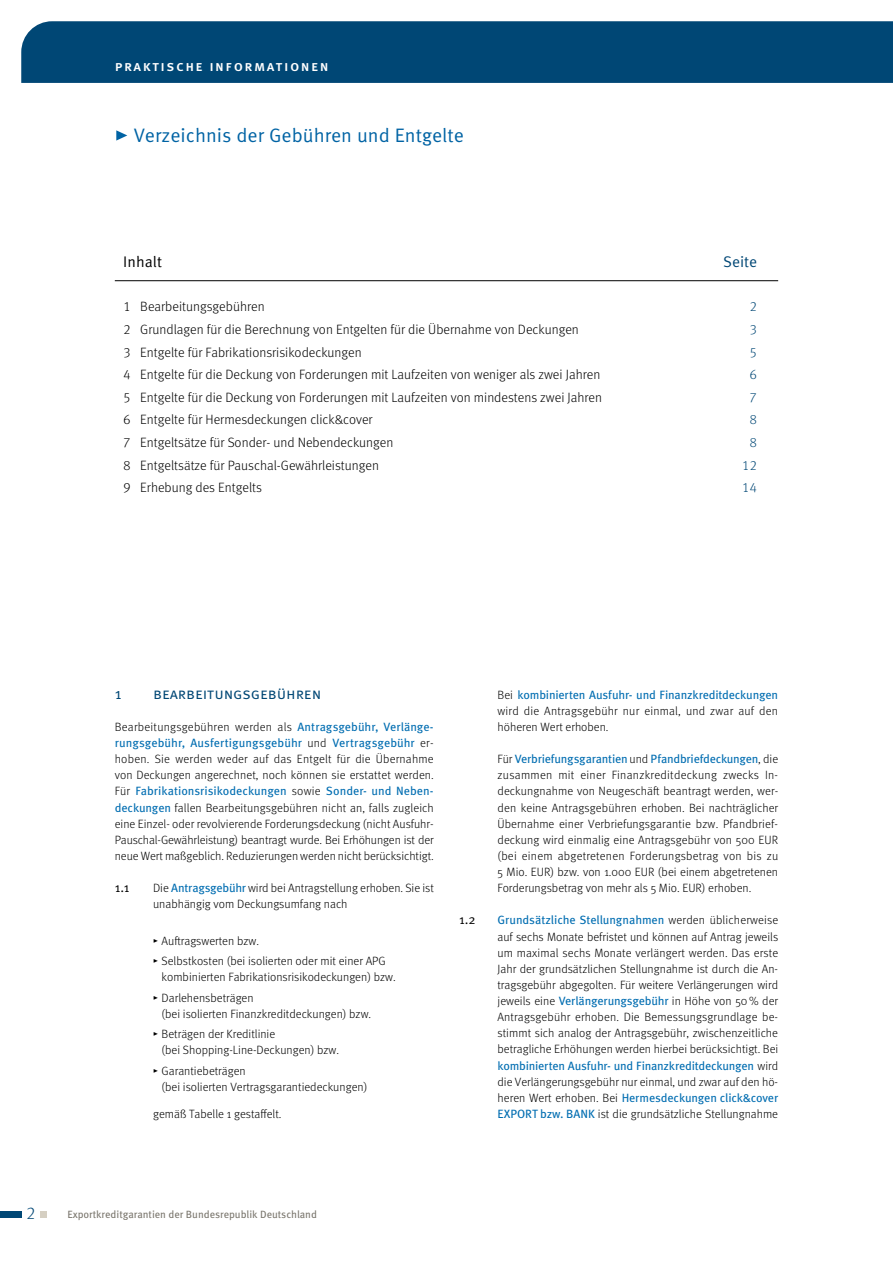
<style>
.page{position:relative;width:893px;height:1263px;background:#fff}
.page>*{position:absolute;margin:0;border:0;box-sizing:border-box;transform-origin:0 0}
.t1{font:19.5px "Meta Pro Norm";color:#0063a4}
.t2{font:300 17.25px "Meta Pro";color:#004775}
.t3{font:15.75px "Meta Pro Norm";letter-spacing:-.01em;color:#004775}
.t4{font:15.3px "Meta Pro Norm";color:#000}
.t5{font:15.3px "Meta Pro Norm";color:#004775}
.t6{font:500 14.7px "Meta Pro";letter-spacing:.1em;color:#fff}
.t7{font:300 13.5px "Meta Pro";color:#000}
.t8{font:300 13.5px "Meta Pro";color:#004775}
.t9{font:13.2px "Meta Pro Norm";color:#000}
.t10{font:300 12px/16.2px "Meta Pro";color:#000}
.t11{font:10.5px "Meta Pro";letter-spacing:-.005em;color:#7a766d}
.s1{font-weight:400;color:#006db1}
</style>
<div class="page">
<div style="left:0;top:1211px;width:21px;height:7px;background:#004775"></div>
<div style="left:40px;top:1211px;width:7px;height:7px;background:#d5cfc2"></div>
<div style="left:21px;top:21px;width:872px;height:62px;background:#004775"></div>
<svg style="left:116px;top:130px;width:11px;height:11px"></svg>
<hr style="left:115px;top:280px;width:663px;height:1px;background:#000">
<p class="t6" style="left:115px;top:54px;width:215px">praktische informationen</p>
<h1 class="t1" style="left:134px;top:121px;width:332px">Verzeichnis der Gebühren und Entgelte</h1>
<p class="t4" style="left:123px;top:250px;width:40px">Inhalt</p>
<p class="t5" style="left:723px;top:250px;width:36px">Seite</p>
<p class="t7" style="left:123px;top:297px;width:143px">1 Bearbeitungsgebühren</p>
<p class="t8" style="left:749px;top:297px;width:9px">2</p>
<p class="t7" style="left:123px;top:319px;width:457px">2 Grundlagen für die Berechnung von Entgelten für die Übernahme von Deckungen</p>
<p class="t8" style="left:749px;top:319px;width:9px">3</p>
<p class="t7" style="left:123px;top:342px;width:240px">3 Entgelte für Fabrikationsrisikodeckungen</p>
<p class="t8" style="left:749px;top:342px;width:9px">5</p>
<p class="t7" style="left:123px;top:365px;width:478px">4 Entgelte für die Deckung von Forderungen mit Laufzeiten von weniger als zwei Jahren</p>
<p class="t8" style="left:749px;top:365px;width:9px">6</p>
<p class="t7" style="left:123px;top:387px;width:480px">5 Entgelte für die Deckung von Forderungen mit Laufzeiten von mindestens zwei Jahren</p>
<p class="t8" style="left:749px;top:387px;width:9px">7</p>
<p class="t7" style="left:123px;top:410px;width:251px">6 Entgelte für Hermesdeckungen click&amp;cover</p>
<p class="t8" style="left:749px;top:410px;width:9px">8</p>
<p class="t7" style="left:123px;top:433px;width:272px">7 Entgeltsätze für Sonder- und Nebendeckungen</p>
<p class="t8" style="left:749px;top:433px;width:9px">8</p>
<p class="t7" style="left:123px;top:455px;width:257px">8 Entgeltsätze für Pauschal-Gewährleistungen</p>
<p class="t8" style="left:742px;top:455px;width:17px">12</p>
<p class="t7" style="left:123px;top:478px;width:140px">9 Erhebung des Entgelts</p>
<p class="t8" style="left:742px;top:478px;width:17px">14</p>
<h3 class="t3" style="left:115px;top:681px;width:8px">1</h3>
<h3 class="t3" style="left:153px;top:681px;width:170px">bearbeitungsgebühren</h3>
<p class="t10" style="left:115px;top:718px;width:321px">Bearbeitungsgebühren werden als <span class="s1">Antragsgebühr, Verlänge&shy;rungsgebühr, Ausfertigungsgebühr</span> und <span class="s1">Vertragsgebühr</span> er&shy;hoben. Sie werden weder auf das Entgelt für die Übernahme von Deckungen angerechnet, noch können sie erstattet werden.<br>Für <span class="s1">Fabrikationsrisikodeckungen</span> sowie <span class="s1">Sonder- und Neben&shy;deckungen</span> fallen Bearbeitungsgebühren nicht an, falls zugleich eine Einzel- oder revolvierende Forderungsdeckung (nicht Ausfuhr-Pauschal-Gewährleistung) beantragt wurde. Bei Erhöhungen ist der neue Wert maßgeblich. Reduzierungen werden nicht berücksichtigt.</p>
<p class="t9" style="left:115px;top:877px;width:16px">1.1</p>
<p class="t10" style="left:153px;top:879px;width:282px">Die <span class="s1">Antragsgebühr</span> wird bei Antragstellung erhoben. Sie ist unabhängig vom Deckungsumfang nach</p>
<p class="t10" style="left:153px;top:930px;width:234px;line-height:20.4px">▸ Auftragswerten bzw.<br>▸ Selbstkosten (bei isolierten oder mit einer APG</p>
<p class="t10" style="left:153px;top:966px;width:244px;line-height:20.4px;text-indent:9px">kombinierten Fabrikationsrisikodeckungen) bzw. ▸ Darlehensbeträgen</p>
<p class="t10" style="left:153px;top:1003px;width:220px;line-height:20.4px;text-indent:9px">(bei isolierten Finanzkreditdeckungen) bzw. ▸ Beträgen der Kreditlinie</p>
<p class="t10" style="left:153px;top:1039px;width:188px;line-height:20.4px;text-indent:9px">(bei Shopping-Line-Deckungen) bzw. ▸ Garantiebeträgen</p>
<p class="t10" style="left:162px;top:1078px;width:207px">(bei isolierten Vertragsgarantiedeckungen)</p>
<p class="t10" style="left:153px;top:1105px;width:130px">gemäß Tabelle 1 gestaffelt.</p>
<p class="t10" style="left:497px;top:686px;width:282px;text-align:justify">Bei <span class="s1">kombinierten Ausfuhr- und Finanzkreditdeckungen </span>wird die Antragsgebühr nur einmal, und zwar auf den höheren Wert erhoben.</p>
<p class="t10" style="left:497px;top:750px;width:282px;text-align:justify">Für <span class="s1">Verbriefungsgarantien</span> und <span class="s1">Pfandbriefdeckungen</span>, die zusammen mit einer Finanzkreditdeckung zwecks In&shy;deckungnahme von Neugeschäft beantragt werden, wer&shy;den keine Antragsgebühren erhoben. Bei nachträglicher Übernahme einer Verbriefungsgarantie bzw. Pfandbrief&shy;deckung wird einmalig eine Antragsgebühr von 500 EUR (bei einem abgetretenen Forderungsbetrag von bis zu 5 Mio. EUR) bzw. von 1.000 EUR (bei einem abgetretenen Forderungsbetrag von mehr als 5 Mio. EUR) erhoben.</p>
<p class="t9" style="left:459px;top:910px;width:18px">1.2</p>
<p class="t10" style="left:497px;top:911px;width:282px;text-align:justify"><span class="s1">Grundsätzliche Stellungnahmen</span> werden üblicherweise auf sechs Monate befristet und können auf Antrag jeweils um maximal sechs Monate verlängert werden. Das erste Jahr der grundsätzlichen Stellungnahme ist durch die An&shy;tragsgebühr abgegolten. Für weitere Verlängerungen wird jeweils eine <span class="s1">Verlängerungsgebühr</span> in Höhe von 50% der Antragsgebühr erhoben. Die Bemessungsgrundlage be&shy;stimmt sich analog der Antragsgebühr, zwischenzeitliche betragliche Erhöhungen werden hierbei berücksichtigt. Bei <span class="s1">kombinierten Ausfuhr- und Finanzkreditdeckungen</span> wird die Verlängerungsgebühr nur einmal, und zwar auf den hö&shy;heren Wert erhoben. Bei <span class="s1">Hermesdeckungen click&amp;cover EXPORT bzw. BANK</span> ist die grundsätzliche Stellungnahme</p>
<h2 class="t2" style="left:26px;top:1200px;width:10px">2</h2>
<p class="t11" style="left:67px;top:1206px;width:251px">Exportkreditgarantien der Bundesrepublik Deutschland</p>
</div>
